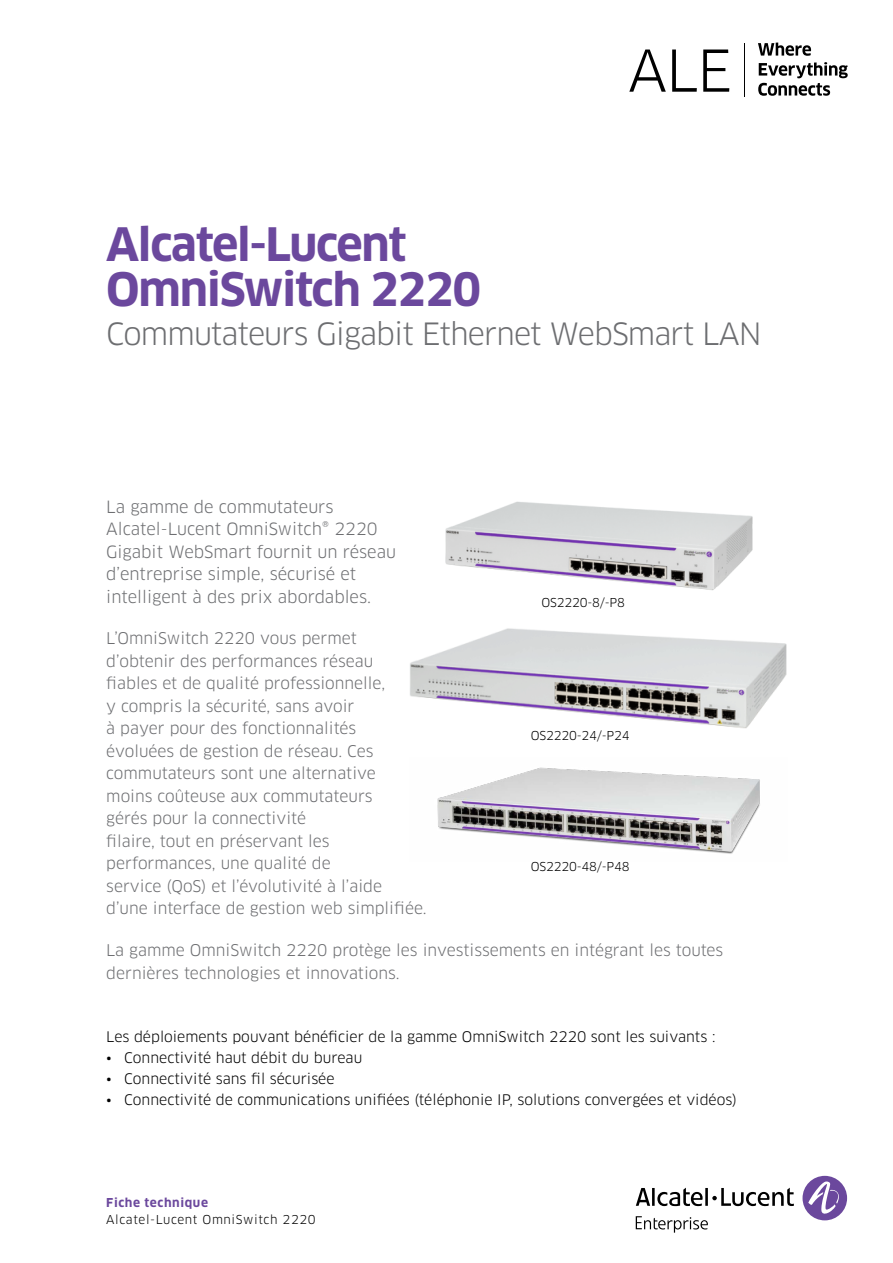
<style>
.page{position:relative;width:893px;height:1263px;background:#fff}
.page>*{position:absolute;margin:0;border:0;box-sizing:border-box;transform-origin:0 0}
.t1{font:700 45px/45px "Clan OT";letter-spacing:-.03em;color:#6b489d}
.t2{font:30px "Clan OT";letter-spacing:-.03em;color:#6d6e71}
.t3{font:16.5px/22.5px "Clan OT";color:#6d6e71}
.t4{font:15.75px/22.5px "Clan OT";color:#6d6e71}
.t5{font:14.25px "Clan OT";color:#000}
.t6{font:12px "Clan OT";letter-spacing:-.015em;color:#000}
.t7{font:12px "Clan OT";letter-spacing:.035em;color:#000}
.t8{font:700 12px "Clan OT";letter-spacing:.05em;color:#6b489d}
</style>
<div class="page">
<svg style="left:758px;top:43px;width:53px;height:13px"></svg>
<svg style="left:758px;top:62px;width:90px;height:34px"></svg>
<svg style="left:629px;top:50px;width:37px;height:42px"></svg>
<svg style="left:672px;top:50px;width:25px;height:42px"></svg>
<svg style="left:703px;top:50px;width:26px;height:42px"></svg>
<hr style="left:744px;top:43px;width:1px;height:53px;background:#000">
<div style="left:802px;top:1176px;width:45px;height:44px;background:#6b489d;border-radius:50%"></div>
<svg style="left:808px;top:1181px;width:34px;height:33px"></svg>
<svg style="left:636px;top:1188px;width:158px;height:18px"></svg>
<svg style="left:636px;top:1216px;width:72px;height:16px"></svg>
<img style="left:445px;top:501px;width:308px;height:90px">
<img style="left:410px;top:628px;width:377px;height:101px">
<img style="left:437px;top:767px;width:323px;height:87px">
<h1 class="t1" style="left:106px;top:222px;width:377px">Alcatel-Lucent<br>OmniSwitch 2220</h1>
<h2 class="t2" style="left:106px;top:316px;width:657px">Commutateurs Gigabit Ethernet WebSmart LAN</h2>
<p class="t3" style="left:106px;top:495px;width:291px">La gamme de commutateurs<br>Alcatel-Lucent OmniSwitch® 2220<br>Gigabit WebSmart fournit un réseau d’entreprise simple, sécurisé et intelligent à des prix abordables.</p>
<p class="t4" style="left:106px;top:627px;width:322px">L’OmniSwitch 2220 vous permet d’obtenir des performances réseau fiables et de qualité professionnelle,<br>y compris la sécurité, sans avoir<br>à payer pour des fonctionnalités évoluées de gestion de réseau. Ces commutateurs sont une alternative<br>moins coûteuse aux commutateurs<br>gérés pour la connectivité<br>filaire, tout en préservant les performances, une qualité de<br>service (QoS) et l’évolutivité à l’aide d’une interface de gestion web simplifiée.</p>
<p class="t4" style="left:106px;top:939px;width:619px">La gamme OmniSwitch 2220 protège les investissements en intégrant les toutes dernières technologies et innovations.</p>
<p class="t6" style="left:541px;top:595px;width:85px">OS2220-8/-P8</p>
<p class="t6" style="left:531px;top:728px;width:100px">OS2220-24/-P24</p>
<p class="t6" style="left:531px;top:860px;width:100px">OS2220-48/-P48</p>
<p class="t5" style="left:106px;top:1028px;width:611px">Les déploiements pouvant bénéficier de la gamme OmniSwitch 2220 sont les suivants :</p>
<p class="t5" style="left:106px;top:1049px;width:257px">• Connectivité haut débit du bureau</p>
<p class="t5" style="left:106px;top:1070px;width:230px">• Connectivité sans fil sécurisée</p>
<p class="t5" style="left:106px;top:1091px;width:632px">• Connectivité de communications unifiées (téléphonie IP, solutions convergées et vidéos)</p>
<p class="t8" style="left:106px;top:1196px;width:103px">Fiche technique</p>
<p class="t7" style="left:106px;top:1212px;width:211px">Alcatel-Lucent OmniSwitch 2220</p>
</div>
